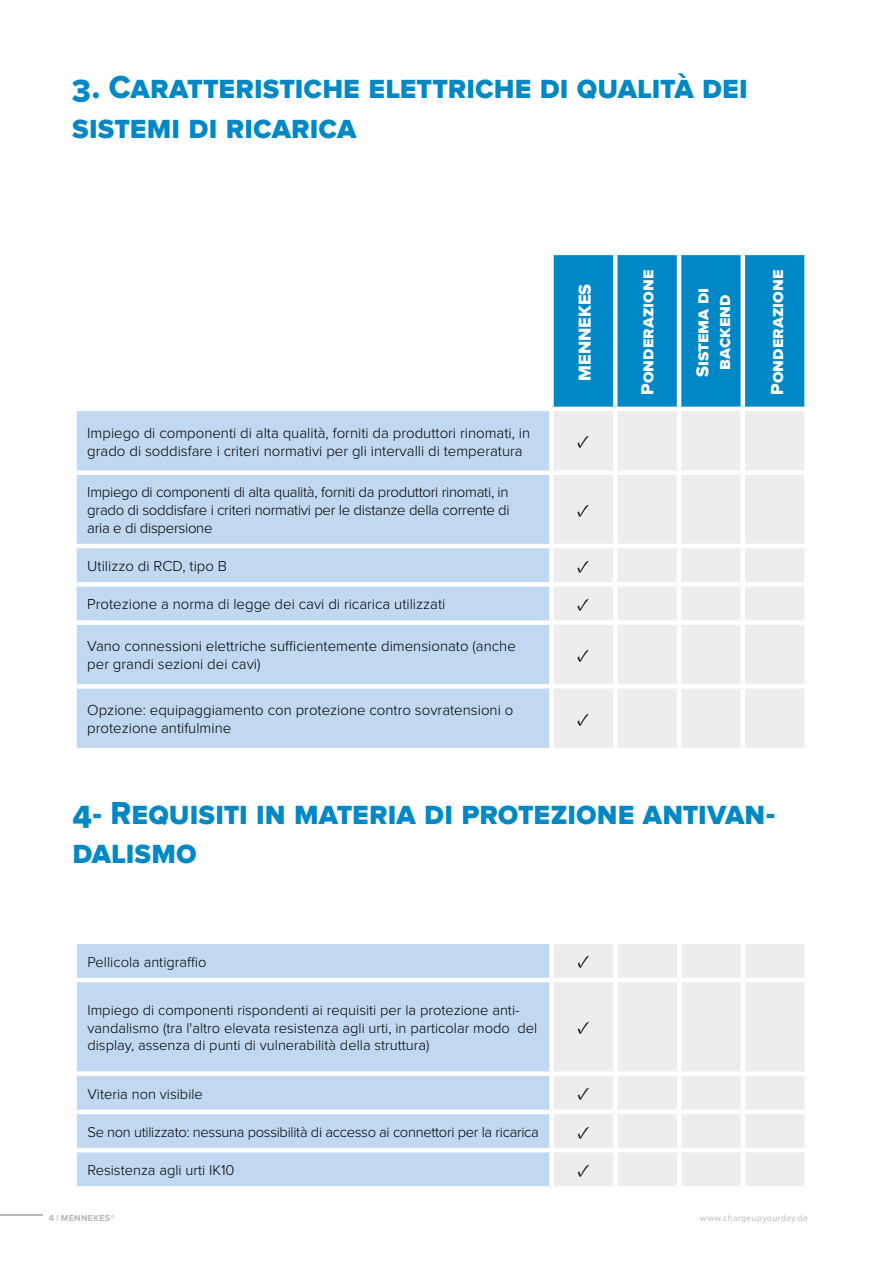
<style>
.page{position:relative;width:893px;height:1263px;background:#fff}
.page>*{position:absolute;margin:0;border:0;box-sizing:border-box;transform-origin:0 0}
.t1{font:33px/39.6px "Proxima Nova S Extrabld";color:#0088c6;scale:.96 1}
.t2{font:18px/21.6px "Proxima Nova S Extrabld";color:#fff;text-align:center}
.t3{font:18px "Minion Pro";color:#000}
.t4{font:300 15px/18px "Proxima Nova";color:#000}
.t5{font:300 14.7px/17.7px "Proxima Nova";color:#000}
.t6{font:300 14.7px "Proxima Nova";letter-spacing:-.02em;color:#000}
.t7{font:9px "Proxima Nova";letter-spacing:.025em;color:#b7b7b8}
.t8{font:700 9px "Proxima Nova";letter-spacing:.03em;color:#b7b7b8}
</style>
<div class="page">
<hr style="left:0;top:1215px;width:43px;height:1px;background:#b7b7b8">
<div style="left:554px;top:255px;width:250px;height:152px;background:#0088c6"></div>
<div style="left:77px;top:411px;width:472px;height:337px;background:#c0d9f0"></div>
<div style="left:554px;top:411px;width:250px;height:337px;background:#ededed"></div>
<div style="left:72px;top:470px;width:479px;height:5px;background:#fff"></div>
<hr style="left:72px;top:544px;width:479px;height:4px;background:#fff">
<div style="left:72px;top:582px;width:479px;height:5px;background:#fff"></div>
<div style="left:72px;top:620px;width:479px;height:5px;background:#fff"></div>
<div style="left:72px;top:684px;width:479px;height:5px;background:#fff"></div>
<hr style="left:613px;top:255px;width:4px;height:152px;background:#fff">
<hr style="left:677px;top:255px;width:4px;height:152px;background:#fff">
<hr style="left:741px;top:255px;width:4px;height:152px;background:#fff">
<hr style="left:613px;top:411px;width:4px;height:59px;background:#fff">
<hr style="left:677px;top:411px;width:4px;height:59px;background:#fff">
<hr style="left:741px;top:411px;width:4px;height:59px;background:#fff">
<hr style="left:613px;top:475px;width:4px;height:69px;background:#fff">
<hr style="left:677px;top:475px;width:4px;height:69px;background:#fff">
<hr style="left:741px;top:475px;width:4px;height:69px;background:#fff">
<hr style="left:613px;top:548px;width:4px;height:34px;background:#fff">
<hr style="left:677px;top:548px;width:4px;height:34px;background:#fff">
<hr style="left:741px;top:548px;width:4px;height:34px;background:#fff">
<hr style="left:613px;top:587px;width:4px;height:33px;background:#fff">
<hr style="left:677px;top:587px;width:4px;height:33px;background:#fff">
<hr style="left:741px;top:587px;width:4px;height:33px;background:#fff">
<hr style="left:613px;top:625px;width:4px;height:59px;background:#fff">
<hr style="left:613px;top:689px;width:4px;height:59px;background:#fff">
<hr style="left:677px;top:625px;width:4px;height:59px;background:#fff">
<hr style="left:677px;top:689px;width:4px;height:59px;background:#fff">
<hr style="left:741px;top:625px;width:4px;height:59px;background:#fff">
<hr style="left:741px;top:689px;width:4px;height:59px;background:#fff">
<div style="left:551px;top:470px;width:64px;height:5px;background:#fff"></div>
<div style="left:615px;top:470px;width:64px;height:5px;background:#fff"></div>
<div style="left:679px;top:470px;width:64px;height:5px;background:#fff"></div>
<div style="left:743px;top:470px;width:66px;height:5px;background:#fff"></div>
<hr style="left:551px;top:544px;width:64px;height:4px;background:#fff">
<hr style="left:615px;top:544px;width:64px;height:4px;background:#fff">
<hr style="left:679px;top:544px;width:64px;height:4px;background:#fff">
<hr style="left:743px;top:544px;width:66px;height:4px;background:#fff">
<div style="left:551px;top:582px;width:64px;height:5px;background:#fff"></div>
<div style="left:615px;top:582px;width:64px;height:5px;background:#fff"></div>
<div style="left:679px;top:582px;width:64px;height:5px;background:#fff"></div>
<div style="left:743px;top:582px;width:66px;height:5px;background:#fff"></div>
<div style="left:551px;top:620px;width:64px;height:5px;background:#fff"></div>
<div style="left:615px;top:620px;width:64px;height:5px;background:#fff"></div>
<div style="left:679px;top:620px;width:64px;height:5px;background:#fff"></div>
<div style="left:743px;top:620px;width:66px;height:5px;background:#fff"></div>
<div style="left:551px;top:684px;width:64px;height:5px;background:#fff"></div>
<div style="left:615px;top:684px;width:64px;height:5px;background:#fff"></div>
<div style="left:679px;top:684px;width:64px;height:5px;background:#fff"></div>
<div style="left:743px;top:684px;width:66px;height:5px;background:#fff"></div>
<div style="left:77px;top:944px;width:472px;height:242px;background:#c0d9f0"></div>
<div style="left:554px;top:944px;width:250px;height:242px;background:#ededed"></div>
<hr style="left:72px;top:978px;width:480px;height:4px;background:#fff">
<div style="left:72px;top:1071px;width:480px;height:5px;background:#fff"></div>
<hr style="left:72px;top:1110px;width:480px;height:4px;background:#fff">
<hr style="left:72px;top:1148px;width:480px;height:4px;background:#fff">
<div style="left:613px;top:944px;width:5px;height:34px;background:#fff"></div>
<hr style="left:677px;top:944px;width:4px;height:34px;background:#fff">
<hr style="left:741px;top:944px;width:4px;height:34px;background:#fff">
<div style="left:613px;top:982px;width:5px;height:89px;background:#fff"></div>
<div style="left:613px;top:1076px;width:5px;height:34px;background:#fff"></div>
<hr style="left:677px;top:982px;width:4px;height:89px;background:#fff">
<hr style="left:677px;top:1076px;width:4px;height:34px;background:#fff">
<hr style="left:741px;top:982px;width:4px;height:89px;background:#fff">
<hr style="left:741px;top:1076px;width:4px;height:34px;background:#fff">
<div style="left:613px;top:1114px;width:5px;height:34px;background:#fff"></div>
<hr style="left:677px;top:1114px;width:4px;height:34px;background:#fff">
<hr style="left:741px;top:1114px;width:4px;height:34px;background:#fff">
<div style="left:613px;top:1152px;width:5px;height:34px;background:#fff"></div>
<hr style="left:677px;top:1152px;width:4px;height:34px;background:#fff">
<hr style="left:741px;top:1152px;width:4px;height:34px;background:#fff">
<hr style="left:552px;top:978px;width:63px;height:4px;background:#fff">
<div style="left:552px;top:1071px;width:63px;height:5px;background:#fff"></div>
<hr style="left:615px;top:978px;width:64px;height:4px;background:#fff">
<div style="left:615px;top:1071px;width:64px;height:5px;background:#fff"></div>
<hr style="left:679px;top:978px;width:64px;height:4px;background:#fff">
<div style="left:679px;top:1071px;width:64px;height:5px;background:#fff"></div>
<hr style="left:743px;top:978px;width:66px;height:4px;background:#fff">
<div style="left:743px;top:1071px;width:66px;height:5px;background:#fff"></div>
<hr style="left:552px;top:1110px;width:63px;height:4px;background:#fff">
<hr style="left:615px;top:1110px;width:64px;height:4px;background:#fff">
<hr style="left:679px;top:1110px;width:64px;height:4px;background:#fff">
<hr style="left:743px;top:1110px;width:66px;height:4px;background:#fff">
<hr style="left:552px;top:1148px;width:63px;height:4px;background:#fff">
<hr style="left:615px;top:1148px;width:64px;height:4px;background:#fff">
<hr style="left:679px;top:1148px;width:64px;height:4px;background:#fff">
<hr style="left:743px;top:1148px;width:66px;height:4px;background:#fff">
<h1 class="t1" style="left:72px;top:70px;width:705px">3. Caratteristiche elettriche di qualità dei sistemi di ricarica</h1>
<p class="t2" style="left:575px;top:381px;width:98px;rotate:-90deg">MENNEKES</p>
<p class="t4" style="left:87px;top:424px;width:444px">Impiego di componenti di alta qualità, forniti da produttori rinomati, in grado di soddisfare i criteri normativi per gli intervalli di temperatura</p>
<p class="t3" style="left:577px;top:429px;width:14px">✓</p>
<p class="t4" style="left:87px;top:484px;width:424px;text-align:justify">Impiego di componenti di alta qualità, forniti da produttori rinomati, in grado di soddisfare i criteri normativi per le distanze della corrente di aria e di dispersione</p>
<p class="t3" style="left:577px;top:498px;width:14px">✓</p>
<p class="t4" style="left:87px;top:557px;width:141px">Utilizzo di RCD, tipo B</p>
<p class="t3" style="left:577px;top:554px;width:14px">✓</p>
<p class="t4" style="left:87px;top:596px;width:360px">Protezione a norma di legge dei cavi di ricarica utilizzati</p>
<p class="t3" style="left:577px;top:592px;width:14px">✓</p>
<p class="t4" style="left:87px;top:638px;width:430px">Vano connessioni elettriche sufficientemente dimensionato (anche per grandi sezioni dei cavi)</p>
<p class="t3" style="left:577px;top:643px;width:14px">✓</p>
<p class="t4" style="left:87px;top:702px;width:428px">Opzione: equipaggiamento con protezione contro sovratensioni o protezione antifulmine</p>
<p class="t3" style="left:577px;top:707px;width:14px">✓</p>
<p class="t2" style="left:638px;top:395px;width:126px;rotate:-90deg">Ponderazione</p>
<p class="t2" style="left:767px;top:395px;width:126px;rotate:-90deg">Ponderazione</p>
<p class="t2" style="left:693px;top:377px;width:91px;rotate:-90deg">Sistema di backend</p>
<h1 class="t1" style="left:72px;top:795px;width:734px">4- Requisiti in materia di protezione antivan&shy;dalismo</h1>
<p class="t5" style="left:87px;top:953px;width:121px">Pellicola antigraffio</p>
<p class="t3" style="left:577px;top:950px;width:14px">✓</p>
<p class="t5" style="left:87px;top:1002px;width:451px">Impiego di componenti rispondenti ai requisiti per la protezione anti&shy;vandalismo (tra l'altro elevata resistenza agli urti, in particolar modo del display, assenza di punti di vulnerabilità della struttura)</p>
<p class="t3" style="left:577px;top:1015px;width:14px">✓</p>
<p class="t5" style="left:87px;top:1085px;width:117px">Viteria non visibile</p>
<p class="t3" style="left:577px;top:1081px;width:14px">✓</p>
<p class="t6" style="left:87px;top:1123px;width:453px">Se non utilizzato: nessuna possibilità di accesso ai connettori per la ricarica</p>
<p class="t3" style="left:577px;top:1120px;width:14px">✓</p>
<p class="t5" style="left:87px;top:1162px;width:149px">Resistenza agli urti IK10</p>
<p class="t3" style="left:577px;top:1158px;width:14px">✓</p>
<p class="t8" style="left:49px;top:1213px;width:68px">4 | MENNEKES®</p>
<p class="t7" style="left:700px;top:1213px;width:109px">www.chargeupyourday.de</p>
</div>
